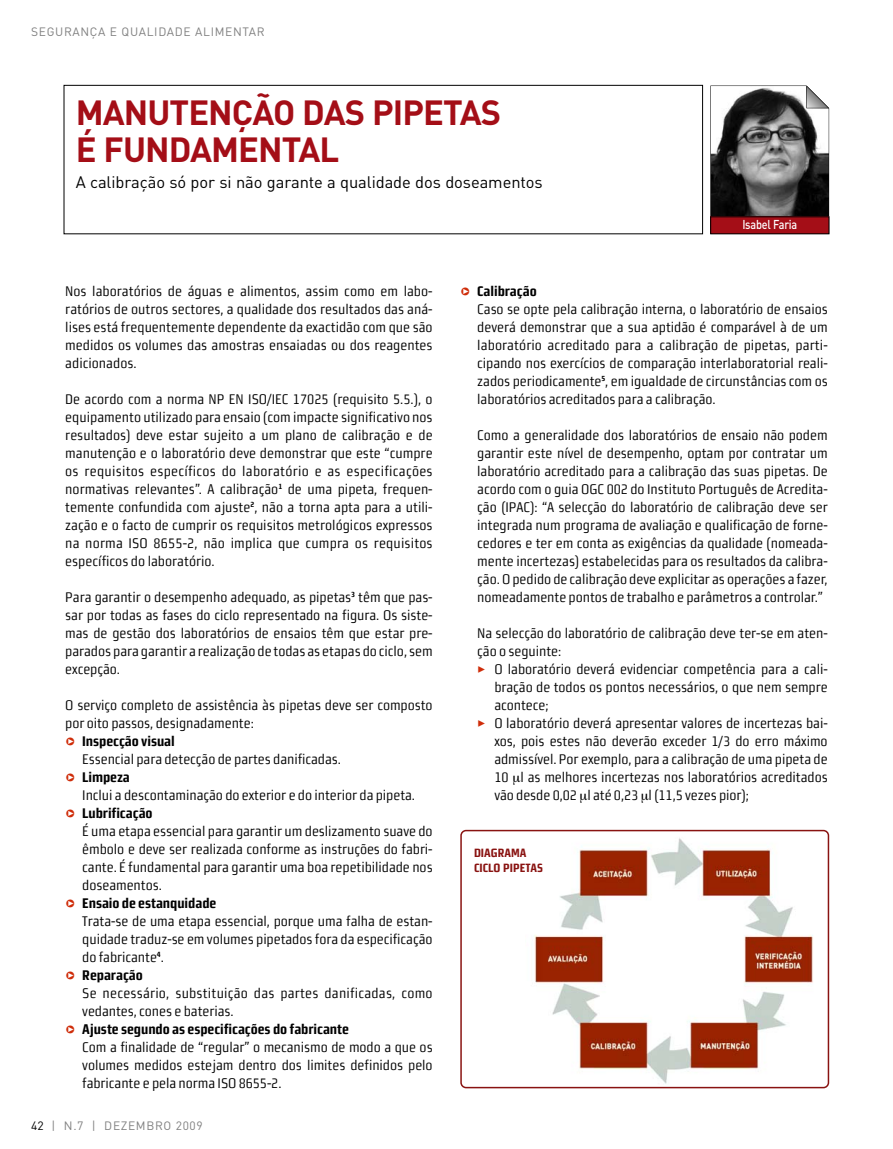
<style>
.page{position:relative;width:893px;height:1149px;background:#fff}
.page>*{position:absolute;margin:0;border:0;box-sizing:border-box;transform-origin:0 0}
.t1{font:700 34.5px/37.5px "DIN";letter-spacing:-.025em;color:#a40e17}
.t2{font:16.5px "DIN";letter-spacing:-.005em;color:#000}
.t3{font:13.95px/18px "Morgan Sn Cn Lining";letter-spacing:-.005em;color:#000}
.t4{font:13.95px/18px "Morgan Sn Cn Lining";letter-spacing:.015em;color:#000}
.t5{font:500 12.75px "DIN";letter-spacing:-.02em;color:#fff;scale:.85 1}
.t6{font:12px "DIN";letter-spacing:.05em;color:#808080}
.t7{font:700 12px/15px "Morgan Sn Cn Lining";color:#891311}
.s1{color:#cf2d0a}
.s2{font-weight:700}
.s3{color:#000}
</style>
<div class="page">
<div style="left:64px;top:85px;width:639px;height:149px;border:1px solid #000"></div>
<svg style="left:710px;top:85px;width:119px;height:149px;background:#6c5c5d"></svg>
<svg style="left:460px;top:829px;width:369px;height:258px"></svg>
<p class="t6" style="left:31px;top:28px;width:235px">SEGURANÇA E QUALIDADE ALIMENTAR</p>
<h1 class="t1" style="left:76px;top:98px;width:427px">MANUTENÇÃO DAS PIPETAS<br>É FUNDAMENTAL</h1>
<p class="t2" style="left:76px;top:176px;width:468px">A calibração só por si não garante a qualidade dos doseamentos</p>
<p class="t5" style="left:742px;top:220px;width:66px">Isabel Faria</p>
<p class="t3" style="left:65px;top:282px;width:369px;text-align:justify">Nos laboratórios de águas e alimentos, assim como em labo&shy;ratórios de outros sectores, a qualidade dos resultados das aná&shy;lises está frequentemente dependente da exactidão com que são medidos os volumes das amostras ensaiadas ou dos reagentes adicionados.</p>
<p class="t3" style="left:65px;top:390px;width:369px;text-align:justify">De acordo com a norma NP EN ISO/IEC 17025 (requisito 5.5.), o equipamento utilizado para ensaio (com impacte significativo nos resultados) deve estar sujeito a um plano de calibração e de manutenção e o laboratório deve demonstrar que este “cumpre os requisitos específicos do laboratório e as especificações normativas relevantes”. A calibração<sup>1</sup> de uma pipeta, frequen&shy;temente confundida com ajuste<sup>2</sup>, não a torna apta para a utili&shy;zação e o facto de cumprir os requisitos metrológicos expressos na norma ISO 8655-2, não implica que cumpra os requisitos específicos do laboratório.</p>
<p class="t3" style="left:65px;top:588px;width:369px;text-align:justify">Para garantir o desempenho adequado, as pipetas<sup>3</sup> têm que pas&shy;sar por todas as fases do ciclo representado na figura. Os siste&shy;mas de gestão dos laboratórios de ensaios têm que estar pre&shy;parados para garantir a realização de todas as etapas do ciclo, sem excepção.</p>
<p class="t3" style="left:65px;top:696px;width:369px">O serviço completo de assistência às pipetas deve ser composto por oito passos, designadamente:</p>
<p class="t3" style="left:82px;top:732px;width:260px;text-indent:-17px"><span class="s1">❑</span> <span class="s2">Inspecção visual<br></span>Essencial para detecção de partes danificadas.</p>
<p class="t3" style="left:82px;top:768px;width:334px;text-indent:-17px"><span class="s1">❑</span> <span class="s2">Limpeza<br></span>Inclui a descontaminação do exterior e do interior da pipeta.</p>
<p class="t3" style="left:82px;top:804px;width:352px;text-indent:-17px"><span class="s1">❑</span> <span class="s2">Lubrificação<br></span>É uma etapa essencial para garantir um deslizamento suave do êmbolo e deve ser realizada conforme as instruções do fabri&shy;cante. É fundamental para garantir uma boa repetibilidade nos doseamentos.</p>
<p class="t3" style="left:82px;top:894px;width:352px;text-indent:-17px"><span class="s1">❑</span> <span class="s2">Ensaio de estanquidade<br></span>Trata-se de uma etapa essencial, porque uma falha de estan&shy;quidade traduz-se em volumes pipetados fora da especificação do fabricante<sup>4</sup>.</p>
<p class="t4" style="left:82px;top:966px;width:352px;text-indent:-17px"><span class="s1">❑</span> <span class="s2">Reparação<br></span>Se necessário, substituição das partes danificadas, como vedantes, cones e baterias.</p>
<p class="t3" style="left:82px;top:1020px;width:352px;text-indent:-17px"><span class="s1">❑</span> <span class="s2">Ajuste segundo as especificações do fabricante<br></span>Com a finalidade de “regular” o mecanismo de modo a que os volumes medidos estejam dentro dos limites definidos pelo fabricante e pela norma ISO 8655-2.</p>
<p class="t6" style="left:31px;top:1121px;width:173px"><span class="s3">42</span> | N.7 | DEZEMBRO 2009</p>
<p class="t3" style="left:477px;top:282px;width:352px;text-indent:-17px"><span class="s1">❑</span> <span class="s2">Calibração<br></span>Caso se opte pela calibração interna, o laboratório de ensaios deverá demonstrar que a sua aptidão é comparável à de um laboratório acreditado para a calibração de pipetas, parti&shy;cipando nos exercícios de comparação interlaboratorial reali&shy;zados periodicamente<sup>5</sup>, em igualdade de circunstâncias com os laboratórios acreditados para a calibração.</p>
<p class="t3" style="left:477px;top:426px;width:352px;text-align:justify">Como a generalidade dos laboratórios de ensaio não podem garantir este nível de desempenho, optam por contratar um laboratório acreditado para a calibração das suas pipetas. De acordo com o guia OGC 002 do Instituto Português de Acredita&shy;ção (IPAC): “A selecção do laboratório de calibração deve ser integrada num programa de avaliação e qualificação de forne&shy;cedores e ter em conta as exigências da qualidade (nomeada&shy;mente incertezas) estabelecidas para os resultados da calibra&shy;ção. O pedido de calibração deve explicitar as operações a fazer, nomeadamente pontos de trabalho e parâmetros a controlar.”</p>
<p class="t3" style="left:477px;top:624px;width:352px">Na selecção do laboratório de calibração deve ter-se em aten&shy;ção o seguinte:</p>
<p class="t3" style="left:494px;top:660px;width:335px;text-align:justify;text-indent:-17px"><span class="s1">✓</span> O laboratório deverá evidenciar competência para a cali&shy;bração de todos os pontos necessários, o que nem sempre acontece;</p>
<p class="t3" style="left:494px;top:714px;width:335px;text-align:justify;text-indent:-17px"><span class="s1">✓</span> O laboratório deverá apresentar valores de incertezas bai&shy;xos, pois estes não deverão exceder 1/3 do erro máximo admissível. Por exemplo, para a calibração de uma pipeta de 10 l as melhores incertezas nos laboratórios acreditados vão desde 0,02 l até 0,23 l (11,5 vezes pior);</p>
<p class="t7" style="left:474px;top:845px;width:71px">DIAGRAMA<br>CICLO PIPETAS</p>
</div>
